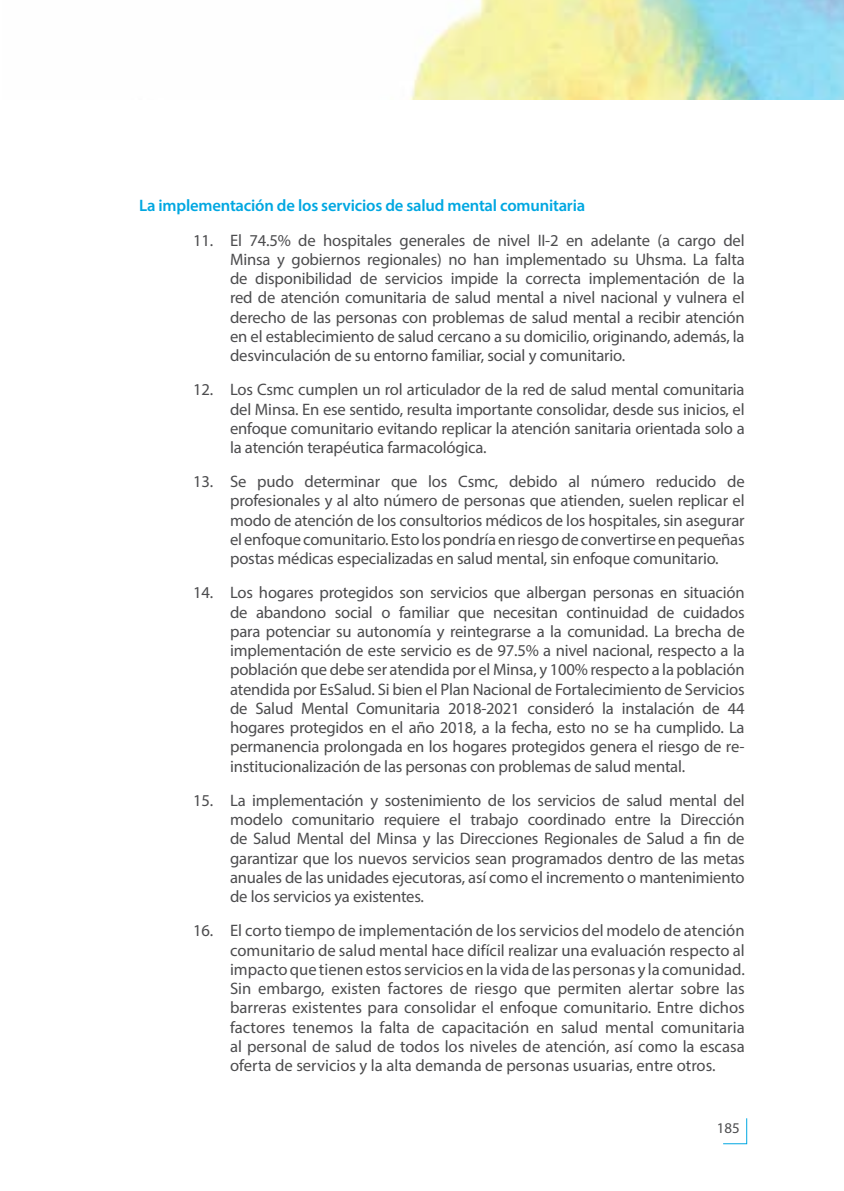
<style>
.page{position:relative;width:844px;height:1191px;background:#fff}
.page>*{position:absolute;margin:0;border:0;box-sizing:border-box;transform-origin:0 0}
.t1{font:16.62px/19.2px "Myriad Pro";letter-spacing:-.01em;color:#4c4c4e;text-align:justify}
.t2{font:600 16.62px "Myriad Pro";letter-spacing:-.01em;color:#00a7e1}
.t3{font:14.88px "Myriad Pro";color:#4c4c4e}
</style>
<div class="page">
<img style="left:410px;top:0;width:433px;height:99px">
<svg style="left:723px;top:1118px;width:24px;height:26px"></svg>
<p class="t2" style="left:139px;top:195px;width:447px">La implementación de los servicios de salud mental comunitaria</p>
<p class="t1" style="left:230px;top:230px;width:516px;text-indent:-37px">11. El 74.5% de hospitales generales de nivel II-2 en adelante (a cargo del Minsa y gobiernos regionales) no han implementado su Uhsma. La falta de disponibilidad de servicios impide la correcta implementación de la red de atención comunitaria de salud mental a nivel nacional y vulnera el derecho de las personas con problemas de salud mental a recibir atención en el establecimiento de salud cercano a su domicilio, originando, además, la desvinculación de su entorno familiar, social y comunitario.</p>
<p class="t1" style="left:230px;top:380px;width:516px;text-indent:-37px">12. Los Csmc cumplen un rol articulador de la red de salud mental comunitaria del Minsa. En ese sentido, resulta importante consolidar, desde sus inicios, el enfoque comunitario evitando replicar la atención sanitaria orientada solo a la atención terapéutica farmacológica.</p>
<p class="t1" style="left:230px;top:472px;width:516px;text-indent:-37px">13. Se pudo determinar que los Csmc, debido al número reducido de profesionales y al alto número de personas que atienden, suelen replicar el modo de atención de los consultorios médicos de los hospitales, sin asegurar el enfoque comunitario. Esto los pondría en riesgo de convertirse en pequeñas postas médicas especializadas en salud mental, sin enfoque comunitario.</p>
<p class="t1" style="left:230px;top:583px;width:516px;text-indent:-37px">14. Los hogares protegidos son servicios que albergan personas en situación de abandono social o familiar que necesitan continuidad de cuidados para potenciar su autonomía y reintegrarse a la comunidad. La brecha de implementación de este servicio es de 97.5% a nivel nacional, respecto a la población que debe ser atendida por el Minsa, y 100% respecto a la población atendida por EsSalud. Si bien el Plan Nacional de Fortalecimiento de Servicios de Salud Mental Comunitaria 2018-2021 consideró la instalación de 44 hogares protegidos en el año 2018, a la fecha, esto no se ha cumplido. La permanencia prolongada en los hogares protegidos genera el riesgo de re&shy;institucionalización de las personas con problemas de salud mental.</p>
<p class="t1" style="left:230px;top:790px;width:516px;text-indent:-37px">15. La implementación y sostenimiento de los servicios de salud mental del modelo comunitario requiere el trabajo coordinado entre la Dirección de Salud Mental del Minsa y las Direcciones Regionales de Salud a fin de garantizar que los nuevos servicios sean programados dentro de las metas anuales de las unidades ejecutoras, así como el incremento o mantenimiento de los servicios ya existentes.</p>
<p class="t1" style="left:230px;top:920px;width:516px;text-indent:-37px">16. El corto tiempo de implementación de los servicios del modelo de atención comunitario de salud mental hace difícil realizar una evaluación respecto al impacto que tienen estos servicios en la vida de las personas y la comunidad.<br>Sin embargo, existen factores de riesgo que permiten alertar sobre las barreras existentes para consolidar el enfoque comunitario. Entre dichos factores tenemos la falta de capacitación en salud mental comunitaria al personal de salud de todos los niveles de atención, así como la escasa oferta de servicios y la alta demanda de personas usuarias, entre otros.</p>
<p class="t3" style="left:716px;top:1118px;width:24px">185</p>
</div>
